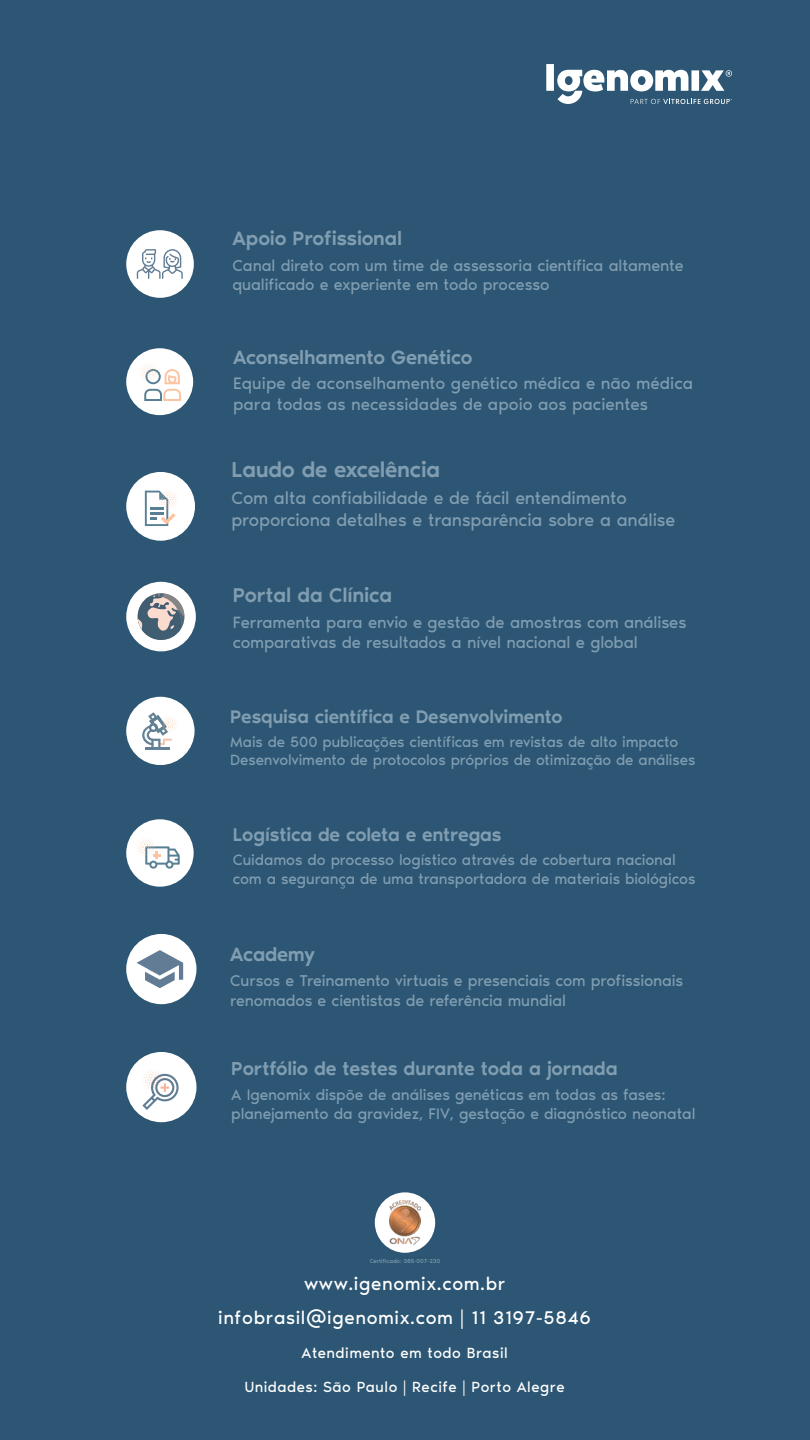
<style>
.page{position:relative;width:810px;height:1440px;background:#2c5673}
.page>*{position:absolute;margin:0;border:0;box-sizing:border-box;transform-origin:0 0}
.t1{font:500 22.12px "Noir Pro";letter-spacing:-.015em;color:#819db1}
.t2{font:500 20.55px "Noir Pro";letter-spacing:-.01em;color:#809db1}
.t3{font:500 19.95px "Noir Pro";letter-spacing:-.01em;color:#809db1}
.t4{font:500 19.8px "Noir Pro";letter-spacing:-.015em;color:#809db1}
.t5{font:500 19.73px "Noir Pro";letter-spacing:-.01em;color:#809db1}
.t6{font:500 19.27px "Noir Pro";letter-spacing:-.01em;color:#809db1}
.t7{font:500 18.98px "Noir Pro";letter-spacing:-.01em;color:#809db1}
.t8{font:18.9px/34px "Noir Pro";letter-spacing:.03em;color:#fff;text-align:center}
.t9{font:500 18.75px "Noir Pro";letter-spacing:-.01em;color:#809db1}
.t10{font:18.08px/21.7px "Noir Pro";letter-spacing:-.01em;color:#819db1}
.t11{font:17.1px/20.5px "Noir Pro";color:#809db1}
.t12{font:16.8px/20.1px "Noir Pro";letter-spacing:-.01em;color:#809db1}
.t13{font:16.27px/19.6px "Noir Pro";letter-spacing:-.01em;color:#809db1}
.t14{font:16.12px/19.4px "Noir Pro";letter-spacing:-.01em;color:#809db1}
.t15{font:15.75px/18.9px "Noir Pro";letter-spacing:-.01em;color:#809db1}
.t16{font:15.45px/18.6px "Noir Pro";letter-spacing:-.01em;color:#809db1}
.t17{font:15.3px/18.4px "Noir Pro";letter-spacing:-.01em;color:#809db1}
.t18{font:15.15px "Noir Pro";letter-spacing:.03em;color:#fff}
.t19{font:6px "Noir Pro";color:#809db1}
</style>
<div class="page">
<svg style="left:546px;top:64px;width:186px;height:40px"></svg>
<div style="left:126px;top:230px;width:68px;height:68px;background:#fff;border-radius:50%"></div>
<svg style="left:137px;top:249px;width:46px;height:30px"></svg>
<div style="left:126px;top:582px;width:70px;height:69px;background:#fff;border-radius:50%"></div>
<svg style="left:138px;top:593px;width:46px;height:47px"></svg>
<div style="left:126px;top:348px;width:67px;height:67px;background:#fff;border-radius:50%"></div>
<svg style="left:140px;top:364px;width:41px;height:37px"></svg>
<div style="left:126px;top:472px;width:69px;height:69px;background:#fff;border-radius:50%"></div>
<svg style="left:145px;top:490px;width:32px;height:36px"></svg>
<div style="left:126px;top:697px;width:69px;height:68px;background:#fff;border-radius:50%"></div>
<hr style="left:145px;top:747px;width:25px;height:3px;background:#638195">
<svg style="left:142px;top:712px;width:34px;height:35px"></svg>
<div style="left:126px;top:1052px;width:70px;height:70px;background:#fff;border-radius:50%"></div>
<svg style="left:142px;top:1070px;width:37px;height:40px"></svg>
<div style="left:126px;top:934px;width:70px;height:70px;background:#fff;border-radius:50%"></div>
<svg style="left:137px;top:950px;width:46px;height:38px"></svg>
<div style="left:126px;top:819px;width:68px;height:68px;background:#fff;border-radius:50%"></div>
<svg style="left:137px;top:838px;width:43px;height:31px"></svg>
<div style="left:375px;top:1192px;width:60px;height:61px;background:#fff;border-radius:50%"></div>
<img style="left:390px;top:1201px;width:30px;height:44px">
<h3 class="t3" style="left:233px;top:222px;width:171px">Apoio Profissional</h3>
<p class="t13" style="left:233px;top:254px;width:453px">Canal direto com um time de assessoria científica altamente qualificado e experiente em todo processo</p>
<p class="t5" style="left:233px;top:342px;width:241px">Aconselhamento Genético</p>
<p class="t11" style="left:233px;top:372px;width:462px">Equipe de aconselhamento genético médica e não médica para todas as necessidades de apoio aos pacientes</p>
<h1 class="t1" style="left:231px;top:452px;width:210px">Laudo de excelência</h1>
<p class="t10" style="left:231px;top:486px;width:445px">Com alta confiabilidade e de fácil entendimento proporciona detalhes e transparência sobre a análise</p>
<h2 class="t2" style="left:233px;top:579px;width:161px">Portal da Clínica</h2>
<p class="t12" style="left:233px;top:611px;width:455px">Ferramenta para envio e gestão de amostras com análises comparativas de resultados a nível nacional e global</p>
<p class="t9" style="left:230px;top:702px;width:334px">Pesquisa científica e Desenvolvimento</p>
<p class="t17" style="left:230px;top:732px;width:467px">Mais de 500 publicações científicas em revistas de alto impacto<br>Desenvolvimento de protocolos próprios de otimização de análises</p>
<p class="t7" style="left:233px;top:820px;width:270px">Logística de coleta e entregas</p>
<p class="t16" style="left:233px;top:850px;width:464px">Cuidamos do processo logístico através de cobertura nacional com a segurança de uma transportadora de materiais biológicos</p>
<p class="t4" style="left:230px;top:939px;width:86px">Academy</p>
<p class="t14" style="left:230px;top:970px;width:455px">Cursos e Treinamento virtuais e presenciais com profissionais renomados e cientistas de referência mundial</p>
<p class="t6" style="left:231px;top:1054px;width:388px">Portfólio de testes durante toda a jornada</p>
<p class="t15" style="left:231px;top:1085px;width:466px">A Igenomix dispõe de análises genéticas em todas as fases: planejamento da gravidez, FIV, gestação e diagnóstico neonatal</p>
<p class="t19" style="left:370px;top:1256px;width:72px">Certificado: 385-007-230</p>
<p class="t8" style="left:218px;top:1265px;width:374px">www.igenomix.com.br infobrasil@igenomix.com | 11 3197-5846</p>
<p class="t18" style="left:302px;top:1341px;width:208px">Atendimento em todo Brasil</p>
<p class="t18" style="left:245px;top:1375px;width:321px">Unidades: São Paulo | Recife | Porto Alegre</p>
</div>
